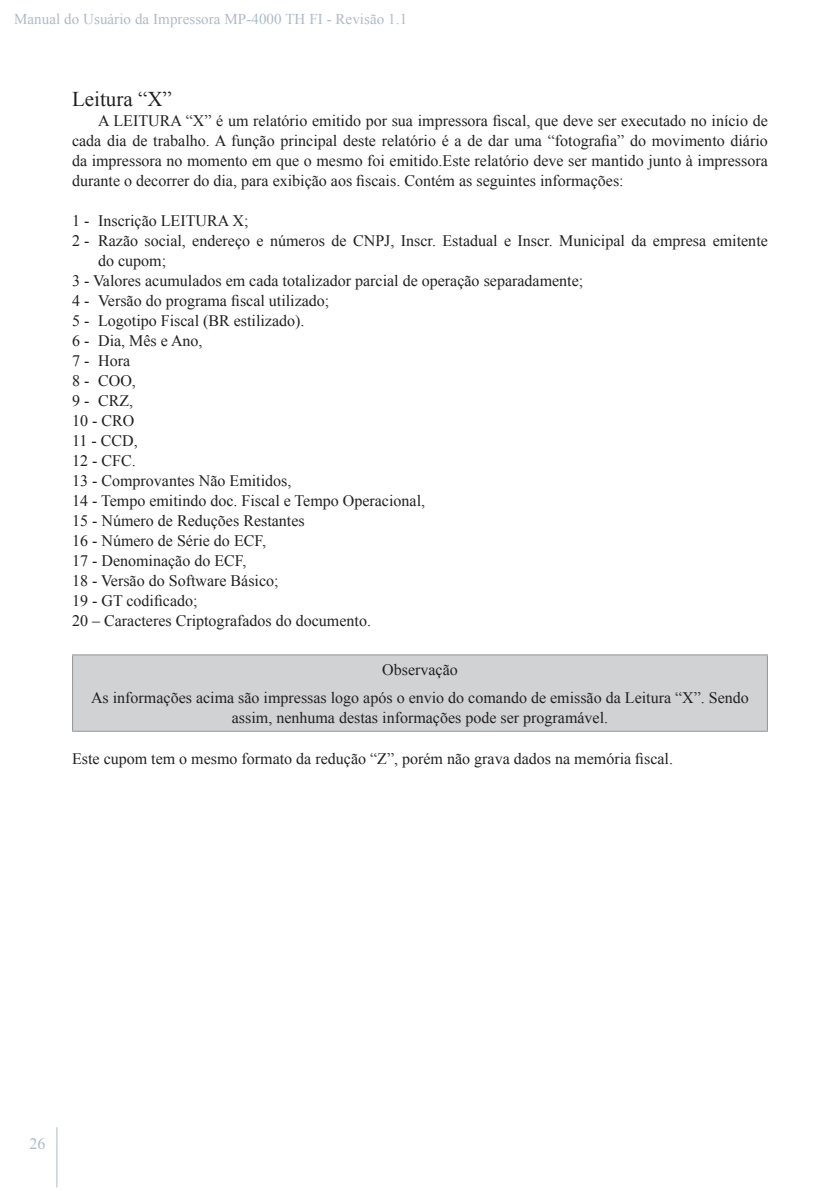
<style>
.page{position:relative;width:840px;height:1191px;background:#fff}
.page>*{position:absolute;margin:0;border:0;box-sizing:border-box;transform-origin:0 0}
.t1{font:21px "Times New Roman";color:#221f1f}
.t2{font:16px/20px "Times New Roman";color:#221f1f;text-align:justify}
.t3{font:16px "Times New Roman";color:#acbbc9}
.t4{font:15px "Times New Roman";letter-spacing:.005em;color:#acbbc9}
</style>
<div class="page">
<hr style="left:56px;top:1127px;width:1px;height:60px;background:#acbbc9">
<div style="left:73px;top:655px;width:693px;height:75px;background:#d1d2d4"></div>
<hr style="left:72px;top:654px;width:695px;height:1px;background:#939597">
<svg style="left:72px;top:655px;width:1px;height:28px"></svg>
<svg style="left:766px;top:655px;width:1px;height:28px"></svg>
<hr style="left:72px;top:683px;width:1px;height:47px;background:#939597">
<hr style="left:766px;top:683px;width:1px;height:47px;background:#939597">
<hr style="left:72px;top:730px;width:695px;height:1px;background:#939597">
<p class="t4" style="left:14px;top:13px;width:394px">Manual do Usuário da Impressora MP-4000 TH FI - Revisão 1.1</p>
<h1 class="t1" style="left:72px;top:85px;width:101px">Leitura “X”</h1>
<p class="t2" style="left:72px;top:111px;width:697px;text-indent:26px">A LEITURA “X” é um relatório emitido por sua impressora fiscal, que deve ser executado no início de cada dia de trabalho. A função principal deste relatório é a de dar uma “fotografia” do movimento diário da impressora no momento em que o mesmo foi emitido.Este relatório deve ser mantido junto à impressora durante o decorrer do dia, para exibição aos fiscais. Contém as seguintes informações:</p>
<p class="t2" style="left:72px;top:211px;width:178px">1 - Inscrição LEITURA X;</p>
<p class="t2" style="left:72px;top:232px;width:697px">2 - Razão social, endereço e números de CNPJ, Inscr. Estadual e Inscr. Municipal da empresa emitente</p>
<p class="t2" style="left:98px;top:252px;width:69px">do cupom;</p>
<p class="t2" style="left:72px;top:271px;width:512px">3 - Valores acumulados em cada totalizador parcial de operação separadamente;</p>
<p class="t2" style="left:72px;top:291px;width:259px">4 - Versão do programa fiscal utilizado;</p>
<p class="t2" style="left:72px;top:312px;width:234px">5 - Logotipo Fiscal (BR estilizado).</p>
<p class="t2" style="left:72px;top:331px;width:132px">6 - Dia, Mês e Ano,</p>
<p class="t2" style="left:72px;top:351px;width:59px">7 - Hora</p>
<p class="t2" style="left:72px;top:372px;width:65px">8 - COO,</p>
<p class="t2" style="left:72px;top:391px;width:63px">9 - CRZ,</p>
<p class="t2" style="left:72px;top:412px;width:64px">10 - CRO</p>
<p class="t2" style="left:72px;top:432px;width:67px">11 - CCD,</p>
<p class="t2" style="left:72px;top:452px;width:65px">12 - CFC.</p>
<p class="t2" style="left:72px;top:472px;width:221px">13 - Comprovantes Não Emitidos,</p>
<p class="t2" style="left:72px;top:492px;width:354px">14 - Tempo emitindo doc. Fiscal e Tempo Operacional,</p>
<p class="t2" style="left:72px;top:512px;width:234px">15 - Número de Reduções Restantes</p>
<p class="t2" style="left:72px;top:531px;width:195px">16 - Número de Série do ECF,</p>
<p class="t2" style="left:72px;top:551px;width:176px">17 - Denominação do ECF,</p>
<p class="t2" style="left:72px;top:571px;width:208px">18 - Versão do Software Básico;</p>
<p class="t2" style="left:72px;top:591px;width:127px">19 - GT codificado;</p>
<p class="t2" style="left:72px;top:611px;width:300px">20 – Caracteres Criptografados do documento.</p>
<p class="t2" style="left:91px;top:657px;width:659px;line-height:28.2px;text-align:center">Observação<br>As informações acima são impressas logo após o envio do comando de emissão da Leitura “X”. Sendo</p>
<p class="t2" style="left:232px;top:709px;width:377px">assim, nenhuma destas informações pode ser programável.</p>
<p class="t2" style="left:72px;top:748px;width:602px">Este cupom tem o mesmo formato da redução “Z”, porém não grava dados na memória fiscal.</p>
<p class="t3" style="left:30px;top:1133px;width:17px">26</p>
</div>
